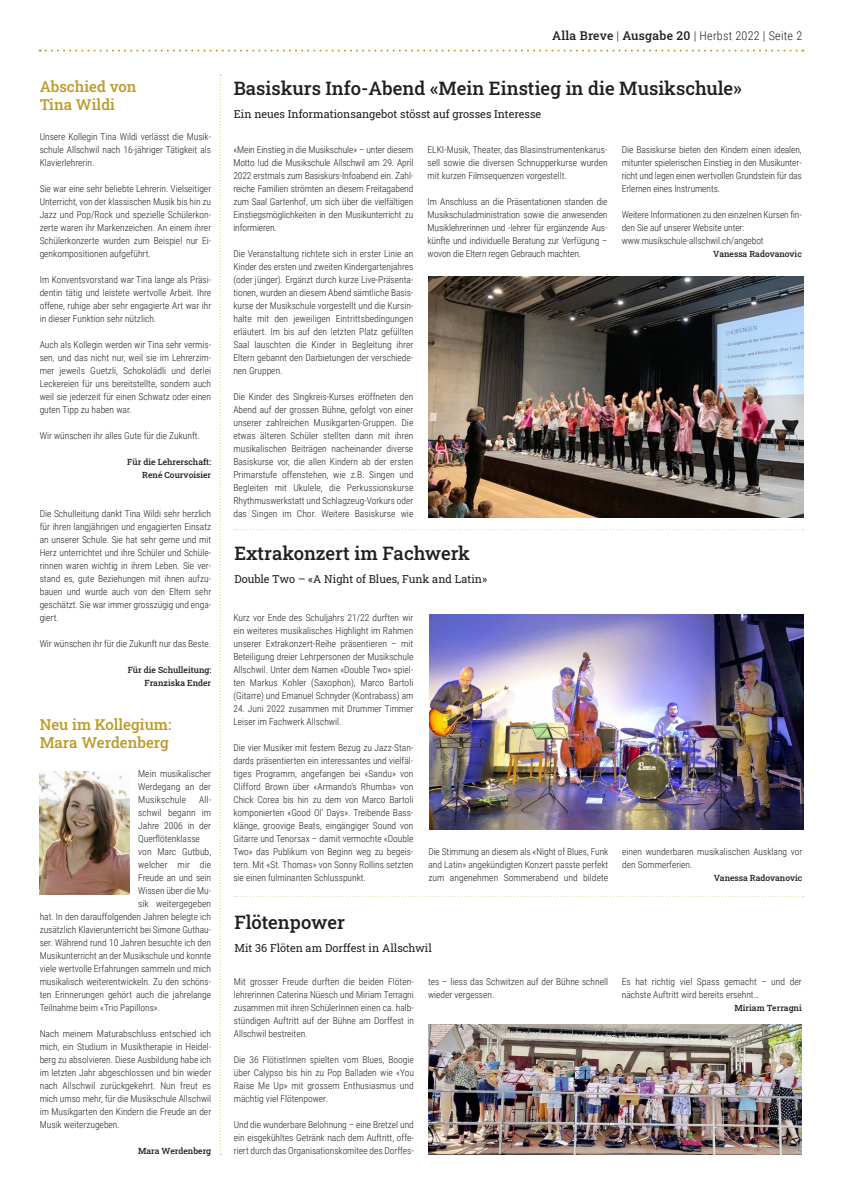
<style>
.page{position:relative;width:842px;height:1191px;background:#fff}
.page>*{position:absolute;margin:0;border:0;box-sizing:border-box;transform-origin:0 0}
.Titel{font:18.5px "Roboto Slab";color:#231f20}
.Aussenspalte_Titel{font:15px/18px "Roboto Slab";color:#bc9a29}
.t1{font:300 12.1px "Roboto Condensed";letter-spacing:.02em;color:#231f20}
.Lead{font:11px "Roboto Slab";color:#231f20}
.Grundtext{font:300 9.5px/13px "Roboto Condensed";color:#231f20;text-align:justify}
.Aussenspalte_Grundte{font:300 9.5px/13px "Roboto Condensed";color:#231f20;text-align:justify}
.Autor{font:8.5px/13px "Roboto Slab";color:#231f20;text-align:right}
.Grundtext-2{font:8.5px "Roboto Slab";color:#231f20}
.s1{font-family:"Roboto Slab";font-weight:400}
</style>
<div class="page">
<svg style="left:40px;top:50px;width:763px;height:2px"></svg>
<svg style="left:235px;top:529px;width:569px;height:1px"></svg>
<svg style="left:220px;top:74px;width:1px;height:1080px"></svg>
<img style="left:429px;top:614px;width:374px;height:215px">
<img style="left:40px;top:771px;width:90px;height:123px">
<svg style="left:235px;top:896px;width:569px;height:1px"></svg>
<img style="left:428px;top:1024px;width:373px;height:130px">
<img style="left:428px;top:276px;width:375px;height:241px">
<p class="Aussenspalte_Titel" style="left:40px;top:77px;width:98px">Abschied von<br>Tina Wildi</p>
<p class="Aussenspalte_Grundte" style="left:40px;top:130px;width:173px">Unsere Kollegin Tina Wildi verlässt die Musik&shy;schule Allschwil nach 16-jähriger Tätigkeit als Klavierlehrerin.</p>
<p class="Aussenspalte_Grundte" style="left:40px;top:182px;width:173px">Sie war eine sehr beliebte Lehrerin. Vielseitiger Unterricht, von der klassischen Musik bis hin zu Jazz und Pop/Rock und spezielle Schülerkon&shy;zerte waren ihr Markenzeichen. An einem ihrer Schülerkonzerte wurden zum Beispiel nur Ei&shy;genkompositionen aufgeführt.</p>
<p class="Aussenspalte_Grundte" style="left:40px;top:273px;width:173px">Im Konventsvorstand war Tina lange als Präsi&shy;dentin tätig und leistete wertvolle Arbeit. Ihre offene, ruhige aber sehr engagierte Art war ihr in dieser Funktion sehr nützlich.</p>
<p class="Aussenspalte_Grundte" style="left:40px;top:338px;width:173px">Auch als Kollegin werden wir Tina sehr vermis&shy;sen, und das nicht nur, weil sie im Lehrerzim&shy;mer jeweils Guetzli, Schokolädli und derlei Leckereien für uns bereitstellte, sondern auch weil sie jederzeit für einen Schwatz oder einen guten Tipp zu haben war.</p>
<p class="Aussenspalte_Grundte" style="left:40px;top:429px;width:162px">Wir wünschen ihr alles Gute für die Zukunft.</p>
<p class="Autor" style="left:127px;top:455px;width:85px">Für die Lehrerschaft:<br>René Courvoisier</p>
<p class="Aussenspalte_Grundte" style="left:40px;top:507px;width:173px">Die Schulleitung dankt Tina Wildi sehr herzlich für ihren langjährigen und engagierten Einsatz an unserer Schule. Sie hat sehr gerne und mit Herz unterrichtet und ihre Schüler und Schüle&shy;rinnen waren wichtig in ihrem Leben. Sie ver&shy;stand es, gute Beziehungen mit ihnen aufzu&shy;bauen und wurde auch von den Eltern sehr geschätzt. Sie war immer grosszügig und enga&shy;giert.</p>
<p class="Aussenspalte_Grundte" style="left:40px;top:637px;width:173px">Wir wünschen ihr für die Zukunft nur das Beste.</p>
<p class="Autor" style="left:128px;top:663px;width:85px">Für die Schulleitung:<br>Franziska Ender</p>
<p class="Aussenspalte_Titel" style="left:40px;top:715px;width:133px">Neu im Kollegium:<br>Mara Werdenberg</p>
<p class="Grundtext" style="left:138px;top:767px;width:74px">Mein musikalischer Werdegang an der Musikschule</p>
<p class="Grundtext" style="left:199px;top:793px;width:14px">All-</p>
<p class="Grundtext" style="left:138px;top:806px;width:74px">schwil begann im</p>
<p class="Grundtext" style="left:138px;top:819px;width:74px">Jahre 2006 in der</p>
<p class="Grundtext" style="left:138px;top:832px;width:63px">Querflötenklasse</p>
<p class="Grundtext" style="left:138px;top:845px;width:74px">von Marc Gutbub,</p>
<p class="Grundtext" style="left:138px;top:858px;width:74px">welcher mir die</p>
<p class="Grundtext" style="left:138px;top:871px;width:74px">Freude an und sein</p>
<p class="Grundtext" style="left:138px;top:884px;width:74px">Wissen über die Mu-</p>
<p class="Grundtext" style="left:138px;top:897px;width:74px">sik weitergegeben</p>
<p class="Grundtext" style="left:40px;top:910px;width:173px">hat. In den darauffolgenden Jahren belegte ich</p>
<p class="Grundtext" style="left:40px;top:923px;width:173px">zusätzlich Klavierunterricht bei Simone Guthau-</p>
<p class="Grundtext" style="left:40px;top:936px;width:173px">ser. Während rund 10 Jahren besuchte ich den</p>
<p class="Grundtext" style="left:40px;top:949px;width:173px">Musikunterricht an der Musikschule und konnte</p>
<p class="Grundtext" style="left:40px;top:962px;width:173px">viele wertvolle Erfahrungen sammeln und mich</p>
<p class="Grundtext" style="left:40px;top:975px;width:173px">musikalisch weiterentwickeln. Zu den schöns-</p>
<p class="Grundtext" style="left:40px;top:988px;width:173px">ten Erinnerungen gehört auch die jahrelange</p>
<p class="Grundtext" style="left:40px;top:1001px;width:122px">Teilnahme beim «Trio Papillons».</p>
<p class="Grundtext" style="left:40px;top:1027px;width:173px">Nach meinem Maturabschluss entschied ich mich, ein Studium in Musiktherapie in Heidel&shy;berg zu absolvieren. Diese Ausbildung habe ich im letzten Jahr abgeschlossen und bin wieder nach Allschwil zurückgekehrt. Nun freut es mich umso mehr, für die Musikschule Allschwil im Musikgarten den Kindern die Freude an der Musik weiterzugeben.</p>
<p class="Autor" style="left:138px;top:1144px;width:75px">Mara Werdenberg</p>
<p class="t1" style="left:552px;top:27px;width:252px"><span class="s1">Alla Breve</span> | <span class="s1">Ausgabe 20</span> | Herbst 2022 | Seite 2</p>
<p class="Titel" style="left:234px;top:76px;width:509px">Basiskurs Info-Abend «Mein Einstieg in die Musikschule»</p>
<p class="Lead" style="left:234px;top:106px;width:309px">Ein neues Informationsangebot stösst auf grosses Interesse</p>
<p class="Grundtext" style="left:233px;top:143px;width:181px">«Mein Einstieg in die Musikschule» – unter diesem Motto lud die Musikschule Allschwil am 29. April 2022 erstmals zum Basiskurs-Infoabend ein. Zahl&shy;reiche Familien strömten an diesem Freitagabend zum Saal Gartenhof, um sich über die vielfältigen Einstiegsmöglichkeiten in den Musikunterricht zu informieren.</p>
<p class="Grundtext" style="left:233px;top:247px;width:182px">Die Veranstaltung richtete sich in erster Linie an Kinder des ersten und zweiten Kindergartenjahres (oder jünger). Ergänzt durch kurze Live-Präsenta&shy;tionen, wurden an diesem Abend sämtliche Basis&shy;kurse der Musikschule vorgestellt und die Kursin&shy;halte mit den jeweiligen Eintrittsbedingungen erläutert. Im bis auf den letzten Platz gefüllten Saal lauschten die Kinder in Begleitung ihrer Eltern gebannt den Darbietungen der verschiede&shy;nen Gruppen.</p>
<p class="Grundtext" style="left:233px;top:390px;width:182px">Die Kinder des Singkreis-Kurses eröffneten den Abend auf der grossen Bühne, gefolgt von einer unserer zahlreichen Musikgarten-Gruppen. Die etwas älteren Schüler stellten dann mit ihren musikalischen Beiträgen nacheinander diverse Basiskurse vor, die allen Kindern ab der ersten Primarstufe offenstehen, wie z.B. Singen und Begleiten mit Ukulele, die Perkussionskurse Rhythmuswerkstatt und Schlagzeug-Vorkurs oder das Singen im Chor. Weitere Basiskurse wie</p>
<p class="Grundtext" style="left:428px;top:143px;width:182px">ELKI-Musik, Theater, das Blasinstrumentenkarus&shy;sell sowie die diversen Schnupperkurse wurden mit kurzen Filmsequenzen vorgestellt.</p>
<p class="Grundtext" style="left:428px;top:195px;width:181px">Im Anschluss an die Präsentationen standen die Musikschuladministration sowie die anwesenden Musiklehrerinnen und -lehrer für ergänzende Aus&shy;künfte und individuelle Beratung zur Verfügung – wovon die Eltern regen Gebrauch machten.</p>
<p class="Grundtext" style="left:622px;top:143px;width:182px">Die Basiskurse bieten den Kindern einen idealen, mitunter spielerischen Einstieg in den Musikunter&shy;richt und legen einen wertvollen Grundstein für das Erlernen eines Instruments.</p>
<p class="Grundtext" style="left:622px;top:208px;width:181px">Weitere Informationen zu den einzelnen Kursen fin&shy;den Sie auf unserer Website unter:</p>
<p class="Grundtext" style="left:622px;top:234px;width:143px">www.musikschule-allschwil.ch/angebot</p>
<p class="Grundtext-2" style="left:713px;top:248px;width:90px">Vanessa Radovanovic</p>
<p class="Titel" style="left:234px;top:540px;width:237px">Extrakonzert im Fachwerk</p>
<p class="Lead" style="left:234px;top:571px;width:254px">Double Two – «A Night of Blues, Funk and Latin»</p>
<p class="Grundtext" style="left:233px;top:611px;width:182px">Kurz vor Ende des Schuljahrs 21/22 durften wir ein weiteres musikalisches Highlight im Rahmen unserer Extrakonzert-Reihe präsentieren – mit Beteiligung dreier Lehrpersonen der Musikschule Allschwil. Unter dem Namen «Double Two» spiel&shy;ten Markus Kohler (Saxophon), Marco Bartoli (Gitarre) und Emanuel Schnyder (Kontrabass) am</p>
<p class="Grundtext" style="left:233px;top:702px;width:181px">24. Juni 2022 zusammen mit Drummer Timmer<br>Leiser im Fachwerk Allschwil.</p>
<p class="Grundtext" style="left:233px;top:741px;width:182px">Die vier Musiker mit festem Bezug zu Jazz-Stan&shy;dards präsentierten ein interessantes und vielfäl&shy;tiges Programm, angefangen bei «Sandu» von Clifford Brown über «Armando’s Rhumba» von Chick Corea bis hin zu dem von Marco Bartoli komponierten «Good Ol’ Days». Treibende Bass&shy;klänge, groovige Beats, eingängiger Sound von Gitarre und Tenorsax – damit vermochte «Double Two» das Publikum von Beginn weg zu begeis&shy;tern. Mit «St. Thomas» von Sonny Rollins setzten sie einen fulminanten Schlusspunkt.</p>
<p class="Grundtext" style="left:428px;top:845px;width:182px">Die Stimmung an diesem als «Night of Blues, Funk and Latin» angekündigten Konzert passte perfekt zum angenehmen Sommerabend und bildete</p>
<p class="Grundtext" style="left:622px;top:845px;width:182px">einen wunderbaren musikalischen Ausklang vor den Sommerferien.</p>
<p class="Grundtext-2" style="left:714px;top:872px;width:90px">Vanessa Radovanovic</p>
<p class="Titel" style="left:234px;top:909px;width:112px">Flötenpower</p>
<p class="Lead" style="left:234px;top:940px;width:199px">Mit 36 Flöten am Dorffest in Allschwil</p>
<p class="Grundtext" style="left:234px;top:975px;width:181px">Mit grosser Freude durften die beiden Flöten&shy;lehrerinnen Caterina Nüesch und Miriam Terragni zusammen mit ihren SchülerInnen einen ca. halb&shy;stündigen Auftritt auf der Bühne am Dorffest in Allschwil bestreiten.</p>
<p class="Grundtext" style="left:234px;top:1053px;width:181px">Die 36 FlötistInnen spielten vom Blues, Boogie über Calypso bis hin zu Pop Balladen wie «You Raise Me Up» mit grossem Enthusiasmus und mächtig viel Flötenpower.</p>
<p class="Grundtext" style="left:234px;top:1118px;width:181px">Und die wunderbare Belohnung – eine Bretzel und ein eisgekühltes Getränk nach dem Auftritt, offe&shy;riert durch das Organisationskomitee des Dorffes-</p>
<p class="Grundtext" style="left:428px;top:975px;width:181px">tes – liess das Schwitzen auf der Bühne schnell wieder vergessen.</p>
<p class="Grundtext" style="left:622px;top:975px;width:181px">Es hat richtig viel Spass gemacht – und der nächste Auftritt wird bereits ersehnt…</p>
<p class="Grundtext-2" style="left:734px;top:1002px;width:69px">Miriam Terragni</p>
</div>
